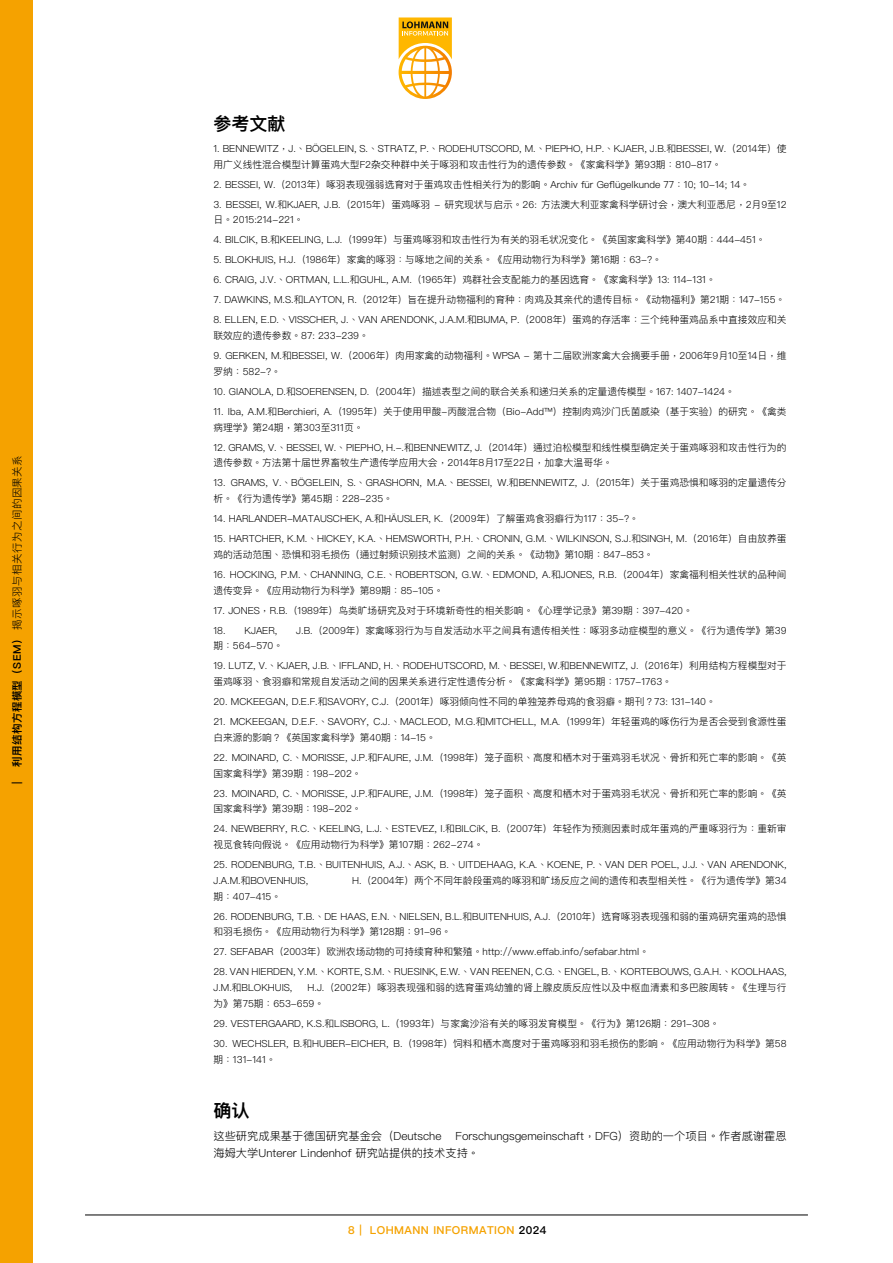
<style>
.page{position:relative;width:893px;height:1263px;background:#fff}
.page>*{position:absolute;margin:0;border:0;box-sizing:border-box;transform-origin:0 0}
.t1{font:600 18px "Ping Fang HK";color:#000}
.t2{font:300 11.25px/16.5px "Ping Fang HK";color:#000}
.t3{font:600 10.95px "Ping Fang HK";letter-spacing:.04em;color:#f5a200}
.t4{font:300 10.5px "Ping Fang HK";letter-spacing:.04em;color:#000}
.t5{font:600 10.5px "Ping Fang HK";color:#000}
.t6{font:300 9.75px/15.8px "Ping Fang HK";color:#000}
.s1{font-weight:600}
.s2{font-family:"Hiragino Sans GB W3";font-weight:400}
.s3{color:#000}
</style>
<div class="page">
<div style="left:0;top:0;width:33px;height:1263px;background:#f5a200"></div>
<hr style="left:85px;top:1215px;width:723px;height:1px;background:#000">
<svg style="left:399px;top:17px;width:53px;height:82px"></svg>
<p class="t4" style="left:11px;top:767px;width:313px;rotate:-90deg"><span class="s1">利用结构方程模型（SEM）</span>揭示啄羽与相关行为之间的因果关系</p>
<p class="t5" style="left:11px;top:784px;width:4px;rotate:-90deg">|</p>
<p class="t1" style="left:213px;top:113px;width:73px">参考文献</p>
<p class="t6" style="left:213px;top:140px;width:575px">1. BENNEWITZ，J.、BÖGELEIN, S.、STRATZ, P.、RODEHUTSCORD, M.、PIEPHO, H.P.、KJAER, J.B.和BESSEI, W.（2014年）使用广义线性混合模型计算蛋鸡大型F2<span class="s2">杂</span>交种群中关于啄羽和攻击性行为的遗传参数。《家禽科学》第93期：810-817。</p>
<p class="t6" style="left:213px;top:176px;width:538px">2. BESSEI, W.（2013年）啄羽表现强弱选育对于蛋鸡攻击性相关行为的影响。Archiv für Geflügelkunde 77：10; 10-14; 14。</p>
<p class="t6" style="left:213px;top:196px;width:575px">3. BESSEI, W.和KJAER, J.B.（2015年）蛋鸡啄羽 - 研究现状与启示。26: 方法澳大利亚家禽科学研讨会，澳大利亚悉尼，2月9至12日。2015:214-221。</p>
<p class="t6" style="left:213px;top:232px;width:554px">4. BILCIK, B.和KEELING, L.J.（1999年）与蛋鸡啄羽和攻击性行为有关的羽毛状况变化。《英国家禽科学》第40期：444-451。</p>
<p class="t6" style="left:213px;top:252px;width:450px">5. BLOKHUIS, H.J.（1986年）家禽的啄羽：与啄地之间的关系。《应用动物行为科学》第16期：63-?。</p>
<p class="t6" style="left:213px;top:272px;width:504px">6. CRAIG, J.V.、ORTMAN, L.L.和GUHL, A.M.（1965年）鸡群社会支配能力的基因选育。《家禽科学》13: 114-131。</p>
<p class="t6" style="left:213px;top:292px;width:573px">7. DAWKINS, M.S.和LAYTON, R.（2012年）旨在提升动物福利的育种：肉鸡及其亲代的遗传目标。《动物福利》第21期：147-155。</p>
<p class="t6" style="left:213px;top:312px;width:575px">8. ELLEN, E.D.、VISSCHER, J.、VAN ARENDONK, J.A.M.和BIJMA, P.（2008年）蛋鸡的存活率：三个纯种蛋鸡品系中直接效应和关联效应的遗传参数。87: 233-239。</p>
<p class="t6" style="left:213px;top:348px;width:575px">9. GERKEN, M.和BESSEI, W.（2006年）肉用家禽的动物福利。WPSA - 第十二届欧洲家禽大会摘要手册，2006年9月10至14日，维罗纳：582-?。</p>
<p class="t6" style="left:213px;top:383px;width:523px">10. GIANOLA, D.和SOERENSEN, D.（2004年）描述表型之间的联合关系和递归关系的定量遗传模型。167: 1407-1424。</p>
<p class="t6" style="left:213px;top:403px;width:575px">11. Iba, A.M.和Berchieri, A.（1995年）关于使用甲酸-丙酸混合物（Bio-Add™）控制肉鸡沙门氏菌感染（基于实验）的研究。《禽类病理学》第24期，第303至311页。</p>
<p class="t6" style="left:213px;top:439px;width:575px">12. GRAMS, V.、BESSEI, W.、PIEPHO, H.-.和BENNEWITZ, J.（2014年）通过泊松模型和线性模型确定关于蛋鸡啄羽和攻击性行为的遗传参数。方法第十届世界畜牧生产遗传学应用大会，2014年8月17至22日，加拿大温哥华。</p>
<p class="t6" style="left:213px;top:475px;width:575px">13. GRAMS, V.、BÖGELEIN, S.、GRASHORN, M.A.、BESSEI, W.和BENNEWITZ, J.（2015年）关于蛋鸡恐惧和啄羽的定量遗传分析。《行为遗传学》第45期：228-235。</p>
<p class="t6" style="left:213px;top:511px;width:427px">14. HARLANDER-MATAUSCHEK, A.和HÄUSLER, K.（2009年）了解蛋鸡食羽癖行为117：35-?。</p>
<p class="t6" style="left:213px;top:531px;width:575px">15. HARTCHER, K.M.、HICKEY, K.A.、HEMSWORTH, P.H.、CRONIN, G.M.、WILKINSON, S.J.和SINGH, M.（2016年）自由放养蛋鸡的活动范围、恐惧和羽毛损伤（通过射频识别技术监测）之间的关系。《动物》第10期：847-853。</p>
<p class="t6" style="left:213px;top:566px;width:575px">16. HOCKING, P.M.、CHANNING, C.E.、ROBERTSON, G.W.、EDMOND, A.和JONES, R.B.（2004年）家禽福利相关性状的品种间遗传变异。《应用动物行为科学》第89期：85-105。</p>
<p class="t6" style="left:213px;top:602px;width:481px">17. JONES，R.B.（1989年）鸟类旷场研究及对于环境新奇性的相关影响。《心理学记录》第39期：397-420。</p>
<p class="t6" style="left:213px;top:622px;width:66px">18. KJAER,</p>
<p class="t6" style="left:296px;top:622px;width:492px">J.B.（2009年）家禽啄羽行为与自发活动水平之间具有遗传相关性：啄羽多动症模型的意义。《行为遗传学》第39</p>
<p class="t6" style="left:213px;top:638px;width:71px">期：564-570。</p>
<p class="t6" style="left:213px;top:658px;width:575px">19. LUTZ, V.、KJAER, J.B.、IFFLAND, H.、RODEHUTSCORD, M.、BESSEI, W.和BENNEWITZ, J.（2016年）利用结构方程模型对于蛋鸡啄羽、食羽癖和常规自发活动之间的因果关系进行定性遗传分析。《家禽科学》第95期：1757-1763。</p>
<p class="t6" style="left:213px;top:694px;width:504px">20. MCKEEGAN, D.E.F.和SAVORY, C.J.（2001年）啄羽倾向性不同的单独笼养母鸡的食羽癖。期刊？73: 131-140。</p>
<p class="t6" style="left:213px;top:714px;width:575px">21. MCKEEGAN, D.E.F.、SAVORY, C.J.、MACLEOD, M.G.和MITCHELL, M.A.（1999年）年轻蛋鸡的啄伤行为是否会受到食源性蛋白来源的影响？《英国家禽科学》第40期：14-15。</p>
<p class="t6" style="left:213px;top:749px;width:575px">22. MOINARD, C.、MORISSE, J.P.和FAURE, J.M.（1998年）笼子面积、高度和栖木对于蛋鸡羽毛状况、骨折和死亡率的影响。《英国家禽科学》第39期：198-202。</p>
<p class="t6" style="left:213px;top:785px;width:575px">23. MOINARD, C.、MORISSE, J.P.和FAURE, J.M.（1998年）笼子面积、高度和栖木对于蛋鸡羽毛状况、骨折和死亡率的影响。《英国家禽科学》第39期：198-202。</p>
<p class="t6" style="left:213px;top:821px;width:575px">24. NEWBERRY, R.C.、KEELING, L.J.、ESTEVEZ, I.和BILCíK, B.（2007年）年轻作为预测因素时成年蛋鸡的严重啄羽行为：重新审视觅食转向假说。《应用动物行为科学》第107期：262-274。</p>
<p class="t6" style="left:213px;top:857px;width:575px">25. RODENBURG, T.B.、BUITENHUIS, A.J.、ASK, B.、UITDEHAAG, K.A.、KOENE, P.、VAN DER POEL, J.J.、VAN ARENDONK,<br>J.A.M.和BOVENHUIS,</p>
<p class="t6" style="left:352px;top:872px;width:436px">H.（2004年）两个不同年龄段蛋鸡的啄羽和旷场反应之间的遗传和表型相关性。《行为遗传学》第34</p>
<p class="t6" style="left:213px;top:888px;width:69px">期：407-415。</p>
<p class="t6" style="left:213px;top:908px;width:575px">26. RODENBURG, T.B.、DE HAAS, E.N.、NIELSEN, B.L.和BUITENHUIS, A.J.（2010年）选育啄羽表现强和弱的蛋鸡研究蛋鸡的恐惧和羽毛损伤。《应用动物行为科学》第128期：91-96。</p>
<p class="t6" style="left:213px;top:944px;width:437px">27. SEFABAR（2003年）欧洲农场动物的可持续育种和繁殖。http://www.effab.info/sefabar.html。</p>
<p class="t6" style="left:213px;top:964px;width:575px">28. VAN HIERDEN, Y.M.、KORTE, S.M.、RUESINK, E.W.、VAN REENEN, C.G.、ENGEL, B.、KORTEBOUWS, G.A.H.、KOOLHAAS,<br>J.M.和BLOKHUIS,</p>
<p class="t6" style="left:213px;top:980px;width:575px;text-indent:94px">H.J.（2002年）啄羽表现强和弱的选育蛋鸡幼雏的肾上腺皮质反应性以及中枢血清素和多巴胺周转。《生理与行为》第75期：653-659。</p>
<p class="t6" style="left:213px;top:1015px;width:507px">29. VESTERGAARD, K.S.和LISBORG, L.（1993年）与家禽沙浴有关的啄羽发育模型。《行为》第126期：291-308。</p>
<p class="t6" style="left:213px;top:1035px;width:575px">30. WECHSLER, B.和HUBER-EICHER, B.（1998年）饲料和栖木高度对于蛋鸡啄羽和羽毛损伤的影响。《应用动物行为科学》第58期：131-141。</p>
<p class="t1" style="left:213px;top:1100px;width:37px">确认</p>
<p class="t2" style="left:213px;top:1128px;width:575px">这些研究成果基于德国研究基金会（Deutsche Forschungsgemeinschaft，DFG）资助的一个项目。作者感谢霍恩海姆大学Unterer Lindenhof 研究站提供的技术支持。</p>
<p class="t3" style="left:348px;top:1223px;width:200px">8 | LOHMANN INFORMATION <span class="s3">2024</span></p>
</div>
